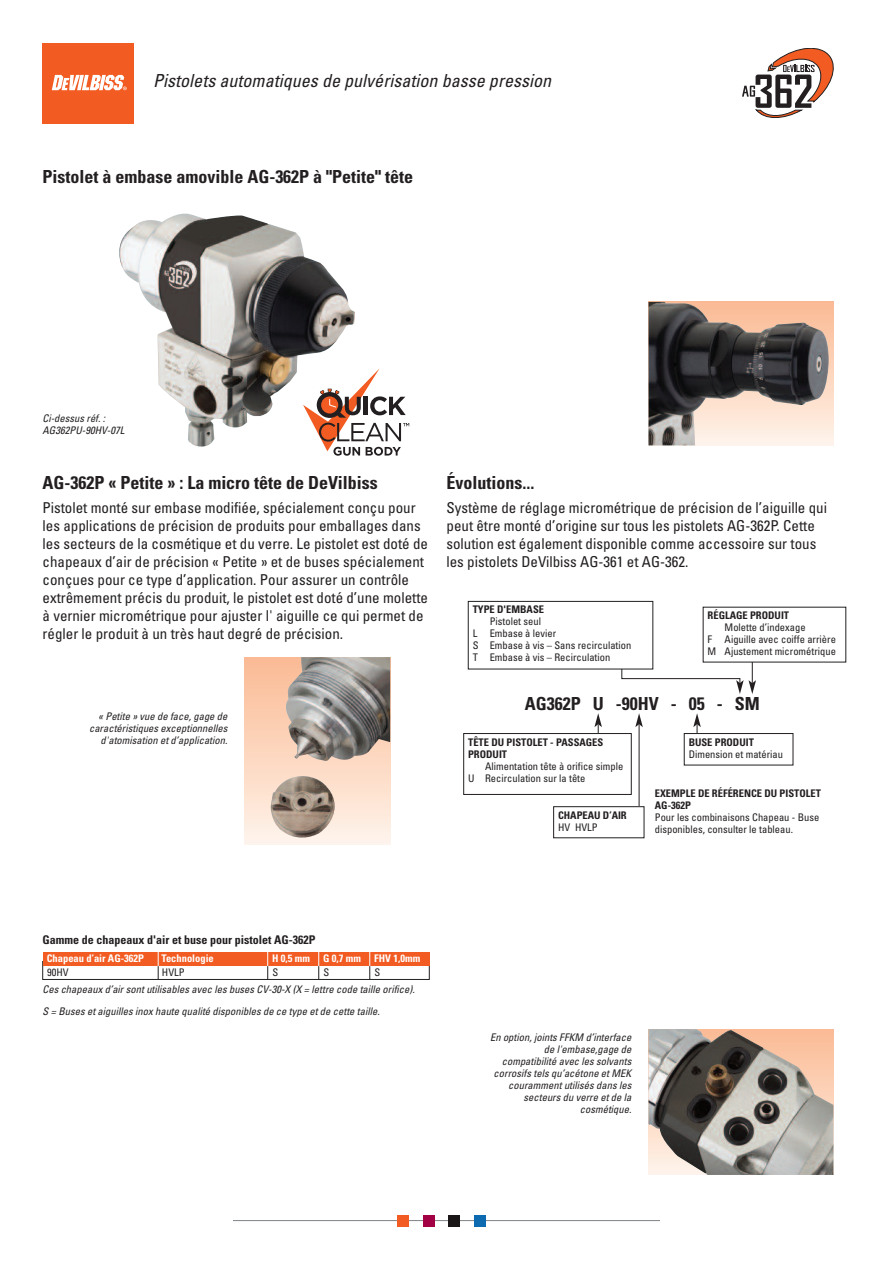
<style>
.page{position:relative;width:893px;height:1263px;background:#fff}
.page>*{position:absolute;margin:0;border:0;box-sizing:border-box;transform-origin:0 0}
.t1{font:700 condensed 18px "Univers";color:#231f20}
.t2{font:italic condensed 18px "Univers";letter-spacing:.005em;color:#231f20}
.t3{font:condensed 15px/18px "Univers";color:#231f20}
.t4{font:700 condensed 12px "Univers";color:#231f20}
.t5{font:italic condensed 10.5px/12px "Univers";letter-spacing:.005em;color:#231f20;text-align:right}
.t6{font:condensed 10.5px/12px "Univers";color:#231f20}
.t7{font:700 condensed 10.5px/12px "Univers";color:#231f20}
.t8{font:700 condensed 10.5px "Univers";color:#fff}
</style>
<div class="page">
<div style="left:648px;top:302px;width:185px;height:143px;background:linear-gradient(to bottom,#fbba94,#fef2e9)"></div>
<img style="left:648px;top:302px;width:181px;height:143px">
<div style="left:244px;top:657px;width:146px;height:187px;background:linear-gradient(to bottom,#fbba93,#fef3ea)"></div>
<img style="left:271px;top:657px;width:119px;height:181px">
<img style="left:648px;top:1029px;width:185px;height:146px">
<hr style="left:234px;top:1220px;width:425px;height:1px;background:#808385">
<div style="left:397px;top:1215px;width:11px;height:11px;background:#f25b21"></div>
<div style="left:423px;top:1215px;width:11px;height:11px;background:#a30146"></div>
<div style="left:449px;top:1215px;width:11px;height:11px;background:#1a1516"></div>
<div style="left:475px;top:1215px;width:11px;height:11px;background:#0e6ab0"></div>
<div style="left:43px;top:961px;width:386px;height:19px;border:1px solid #231f20"></div>
<div style="left:43px;top:952px;width:386px;height:14px;background:#f25b21"></div>
<svg style="left:158px;top:952px;width:1px;height:27px"></svg>
<svg style="left:369px;top:952px;width:1px;height:27px"></svg>
<svg style="left:318px;top:952px;width:1px;height:27px"></svg>
<svg style="left:267px;top:952px;width:1px;height:27px"></svg>
<hr style="left:639px;top:724px;width:1px;height:100px;background:#231f20">
<svg style="left:635px;top:713px;width:8px;height:14px"></svg>
<hr style="left:598px;top:724px;width:1px;height:35px;background:#231f20">
<svg style="left:594px;top:713px;width:8px;height:14px"></svg>
<hr style="left:697px;top:724px;width:1px;height:35px;background:#231f20">
<svg style="left:693px;top:713px;width:8px;height:14px"></svg>
<div style="left:554px;top:807px;width:90px;height:31px;background:#fff"></div>
<div style="left:553px;top:806px;width:91px;height:32px;border:1px solid #231f20"></div>
<div style="left:684px;top:733px;width:109px;height:32px;background:#fff"></div>
<div style="left:684px;top:733px;width:109px;height:32px;border:1px solid #231f20"></div>
<div style="left:463px;top:733px;width:168px;height:62px;border:1px solid #231f20"></div>
<div style="left:43px;top:43px;width:91px;height:80px;background:#f25b21"></div>
<svg style="left:52px;top:75px;width:75px;height:15px"></svg>
<svg style="left:742px;top:48px;width:91px;height:70px"></svg>
<img style="left:119px;top:213px;width:236px;height:234px">
<svg style="left:303px;top:368px;width:106px;height:88px"></svg>
<svg style="left:621px;top:662px;width:135px;height:32px"></svg>
<div style="left:468px;top:601px;width:185px;height:68px;background:#fff"></div>
<div style="left:468px;top:601px;width:185px;height:68px;border:1px solid #231f20"></div>
<p class="t2" style="left:153px;top:74px;width:400px">Pistolets automatiques de pulvérisation basse pression</p>
<p class="t1" style="left:43px;top:170px;width:372px">Pistolet à embase amovible AG-362P à "Petite" tête</p>
<p class="t5" style="left:43px;top:413px;width:83px;text-align:left">Ci-dessus réf. :<br>AG362PU-90HV-07L</p>
<p class="t1" style="left:43px;top:476px;width:337px">AG-362P « Petite » : La micro tête de DeVilbiss</p>
<p class="t3" style="left:43px;top:499px;width:387px">Pistolet monté sur embase modifiée, spécialement conçu pour les applications de précision de produits pour emballages dans les secteurs de la cosmétique et du verre. Le pistolet est doté de chapeaux d’air de précision « Petite » et de buses spécialement conçues pour ce type d’application. Pour assurer un contrôle extrêmement précis du produit, le pistolet est doté d’une molette à vernier micrométrique pour ajuster l' aiguille ce qui permet de régler le produit à un très haut degré de précision.</p>
<p class="t5" style="left:89px;top:711px;width:140px">« Petite » vue de face, gage de caractéristiques exceptionnelles d'atomisation et d’application.</p>
<p class="t1" style="left:446px;top:476px;width:89px">Évolutions...</p>
<p class="t3" style="left:446px;top:499px;width:382px">Système de réglage micrométrique de précision de l’aiguille qui peut être monté d’origine sur tous les pistolets AG-362P. Cette solution est également disponible comme accessoire sur tous les pistolets DeVilbiss AG-361 et AG-362.</p>
<p class="t7" style="left:473px;top:604px;width:73px">TYPE D'EMBASE</p>
<p class="t6" style="left:473px;top:616px;width:160px;text-indent:17px">Pistolet seul<br>L Embase à levier<br>S Embase à vis – Sans recirculation<br>T Embase à vis – Recirculation</p>
<p class="t7" style="left:708px;top:610px;width:83px">RÉGLAGE PRODUIT</p>
<p class="t6" style="left:708px;top:622px;width:130px;text-indent:17px">Molette d’indexage<br>F Aiguille avec coiffe arrière<br>M Ajustement micrométrique</p>
<p class="t1" style="left:525px;top:696px;width:236px">AG362P U -90HV - 05 - SM</p>
<p class="t7" style="left:468px;top:737px;width:137px">TÊTE DU PISTOLET - PASSAGES<br>PRODUIT</p>
<p class="t6" style="left:468px;top:761px;width:157px;text-indent:17px">Alimentation tête à orifice simple<br>U Recirculation sur la tête</p>
<p class="t7" style="left:558px;top:810px;width:70px">CHAPEAU D’AIR</p>
<p class="t6" style="left:558px;top:822px;width:41px">HV HVLP</p>
<p class="t7" style="left:689px;top:737px;width:67px">BUSE PRODUIT</p>
<p class="t6" style="left:689px;top:749px;width:96px">Dimension et matériau</p>
<p class="t7" style="left:655px;top:788px;width:168px">EXEMPLE DE RÉFÉRENCE DU PISTOLET<br>AG-362P</p>
<p class="t6" style="left:655px;top:812px;width:166px">Pour les combinaisons Chapeau - Buse disponibles, consulter le tableau.</p>
<p class="t4" style="left:43px;top:935px;width:274px">Gamme de chapeaux d'air et buse pour pistolet AG-362P</p>
<p class="t5" style="left:43px;top:984px;width:374px">Ces chapeaux d’air sont utilisables avec les buses CV-30-X (X = lettre code taille orifice).</p>
<p class="t8" style="left:47px;top:954px;width:99px">Chapeau d’air AG-362P</p>
<p class="t8" style="left:162px;top:954px;width:54px">Technologie</p>
<p class="t8" style="left:272px;top:954px;width:39px">H 0,5 mm</p>
<p class="t8" style="left:323px;top:954px;width:39px">G 0,7 mm</p>
<p class="t8" style="left:374px;top:954px;width:48px">FHV 1,0mm</p>
<p class="t6" style="left:47px;top:967px;width:23px">90HV</p>
<p class="t6" style="left:162px;top:967px;width:24px">HVLP</p>
<p class="t6" style="left:273px;top:967px;width:7px">S</p>
<p class="t6" style="left:324px;top:967px;width:7px">S</p>
<p class="t6" style="left:374px;top:967px;width:7px">S</p>
<p class="t5" style="left:43px;top:1006px;width:339px">S = Buses et aiguilles inox haute qualité disponibles de ce type et de cette taille.</p>
<p class="t5" style="left:490px;top:1032px;width:143px">En option, joints FFKM d’interface de l'embase,gage de compatibilité avec les solvants corrosifs tels qu’acétone et MEK couramment utilisés dans les secteurs du verre et de la cosmétique.</p>
</div>
